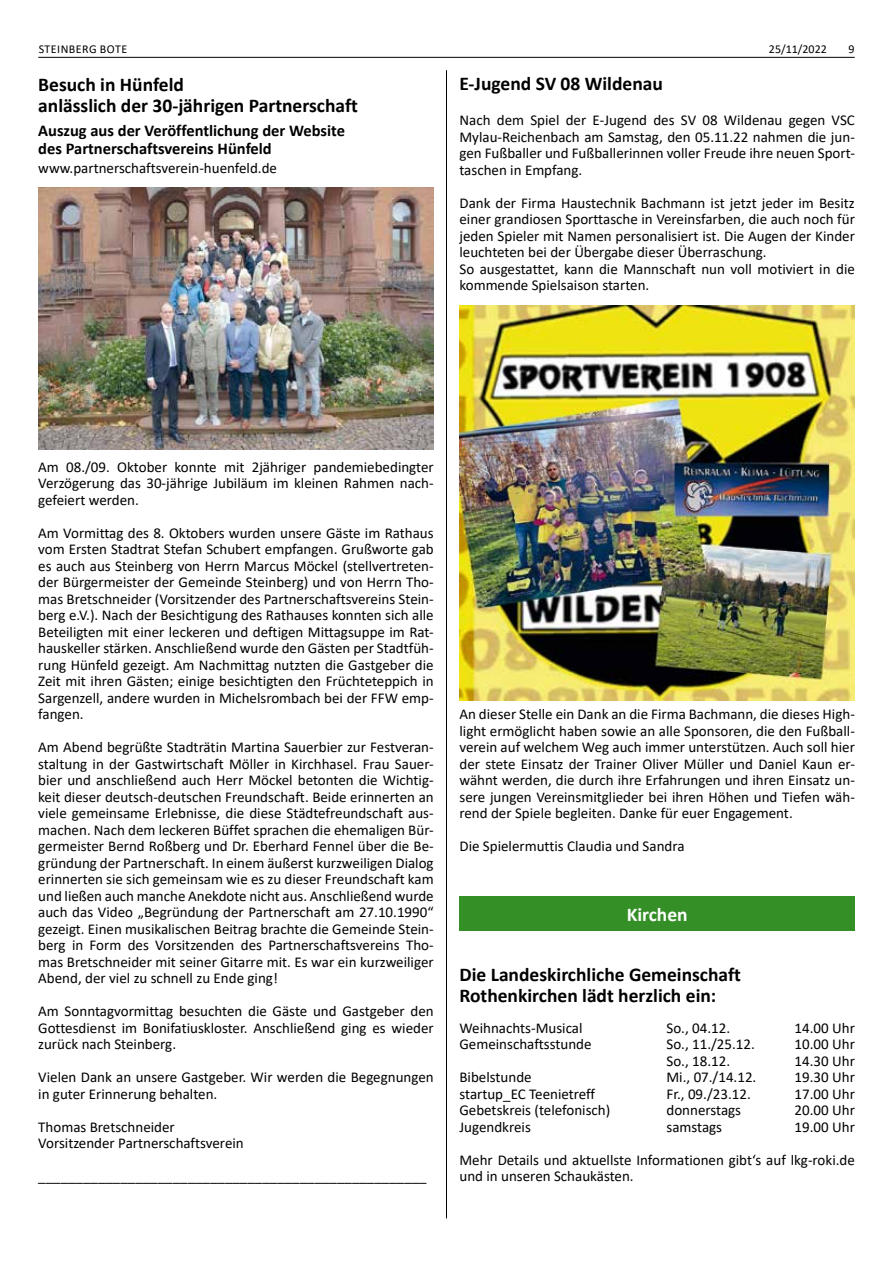
<style>
.page{position:relative;width:893px;height:1263px;background:#fff}
.page>*{position:absolute;margin:0;border:0;box-sizing:border-box;transform-origin:0 0}
.t1{font:700 19.5px/21px "Calibri";color:#000}
.t2{font:700 19.5px "Calibri";color:#fff}
.t3{font:700 16.5px/18px "Calibri";color:#000}
.t4{font:15px/16.5px "Calibri";color:#000;text-align:justify}
.t5{font:12px "Calibri";letter-spacing:.035em;color:#000}
</style>
<div class="page">
<hr style="left:38px;top:57px;width:817px;height:1px;background:#000">
<hr style="left:446px;top:70px;width:1px;height:1148px;background:#000">
<img style="left:38px;top:188px;width:396px;height:262px">
<img style="left:459px;top:305px;width:396px;height:395px">
<div style="left:459px;top:896px;width:396px;height:34px;background:#358f27"></div>
<p class="t5" style="left:39px;top:41px;width:90px">STEINBERG BOTE</p>
<p class="t5" style="left:769px;top:41px;width:59px">25/11/2022</p>
<p class="t5" style="left:848px;top:41px;width:8px">9</p>
<h1 class="t1" style="left:38px;top:74px;width:321px">Besuch in Hünfeld<br>anlässlich der 30-jährigen Partnerschaft</h1>
<p class="t3" style="left:38px;top:121px;width:308px">Auszug aus der Veröffentlichung der Website des Partnerschaftsvereins Hünfeld</p>
<p class="t4" style="left:38px;top:160px;width:240px">www.partnerschaftsverein-huenfeld.de</p>
<h1 class="t1" style="left:459px;top:73px;width:205px">E-Jugend SV 08 Wildenau</h1>
<p class="t4" style="left:459px;top:111px;width:397px">Nach dem Spiel der E-Jugend des SV 08 Wildenau gegen VSC Mylau-Reichenbach am Samstag, den 05.11.22 nahmen die jun&shy;gen Fußballer und Fußballerinnen voller Freude ihre neuen Sport&shy;taschen in Empfang.</p>
<p class="t4" style="left:459px;top:194px;width:397px;text-align:left">Dank der Firma Haustechnik Bachmann ist jetzt jeder im Besitz einer grandiosen Sporttasche in Vereinsfarben, die auch noch für jeden Spieler mit Namen personalisiert ist. Die Augen der Kinder leuchteten bei der Übergabe dieser Überraschung.<br>So ausgestattet, kann die Mannschaft nun voll motiviert in die kommende Spielsaison starten.</p>
<p class="t4" style="left:38px;top:458px;width:397px">Am 08./09. Oktober konnte mit 2jähriger pandemiebedingter Verzögerung das 30-jährige Jubiläum im kleinen Rahmen nach&shy;gefeiert werden.</p>
<p class="t4" style="left:38px;top:524px;width:397px">Am Vormittag des 8. Oktobers wurden unsere Gäste im Rathaus vom Ersten Stadtrat Stefan Schubert empfangen. Grußworte gab es auch aus Steinberg von Herrn Marcus Möckel (stellvertreten&shy;der Bürgermeister der Gemeinde Steinberg) und von Herrn Tho&shy;mas Bretschneider (Vorsitzender des Partnerschaftsvereins Stein&shy;berg e.V.). Nach der Besichtigung des Rathauses konnten sich alle Beteiligten mit einer leckeren und deftigen Mittagsuppe im Rat&shy;hauskeller stärken. Anschließend wurde den Gästen per Stadtfüh&shy;rung Hünfeld gezeigt. Am Nachmittag nutzten die Gastgeber die Zeit mit ihren Gästen; einige besichtigten den Früchteteppich in Sargenzell, andere wurden in Michelsrombach bei der FFW emp&shy;fangen.</p>
<p class="t4" style="left:38px;top:738px;width:397px">Am Abend begrüßte Stadträtin Martina Sauerbier zur Festveran&shy;staltung in der Gastwirtschaft Möller in Kirchhasel. Frau Sauer&shy;bier und anschließend auch Herr Möckel betonten die Wichtig&shy;keit dieser deutsch-deutschen Freundschaft. Beide erinnerten an viele gemeinsame Erlebnisse, die diese Städtefreundschaft aus&shy;machen. Nach dem leckeren Büffet sprachen die ehemaligen Bür&shy;germeister Bernd Roßberg und Dr. Eberhard Fennel über die Be&shy;gründung der Partnerschaft. In einem äußerst kurzweiligen Dialog erinnerten sie sich gemeinsam wie es zu dieser Freundschaft kam und ließen auch manche Anekdote nicht aus. Anschließend wurde auch das Video „Begründung der Partnerschaft am 27.10.1990“ gezeigt. Einen musikalischen Beitrag brachte die Gemeinde Stein&shy;berg in Form des Vorsitzenden des Partnerschaftsvereins Tho&shy;mas Bretschneider mit seiner Gitarre mit. Es war ein kurzweiliger Abend, der viel zu schnell zu Ende ging!</p>
<p class="t4" style="left:38px;top:1002px;width:397px">Am Sonntagvormittag besuchten die Gäste und Gastgeber den Gottesdienst im Bonifatiuskloster. Anschließend ging es wieder zurück nach Steinberg.</p>
<p class="t4" style="left:38px;top:1068px;width:397px">Vielen Dank an unsere Gastgeber. Wir werden die Begegnungen in guter Erinnerung behalten.</p>
<p class="t4" style="left:38px;top:1118px;width:207px">Thomas Bretschneider<br>Vorsitzender Partnerschaftsverein</p>
<p class="t4" style="left:38px;top:1167px;width:390px">____________________________________________________</p>
<p class="t4" style="left:459px;top:705px;width:397px">An dieser Stelle ein Dank an die Firma Bachmann, die dieses High&shy;light ermöglicht haben sowie an alle Sponsoren, die den Fußball&shy;verein auf welchem Weg auch immer unterstützen. Auch soll hier der stete Einsatz der Trainer Oliver Müller und Daniel Kaun er&shy;wähnt werden, die durch ihre Erfahrungen und ihren Einsatz un&shy;sere jungen Vereinsmitglieder bei ihren Höhen und Tiefen wäh&shy;rend der Spiele begleiten. Danke für euer Engagement.</p>
<p class="t4" style="left:459px;top:837px;width:227px">Die Spielermuttis Claudia und Sandra</p>
<h1 class="t2" style="left:627px;top:900px;width:63px">Kirchen</h1>
<h1 class="t1" style="left:459px;top:964px;width:283px">Die Landeskirchliche Gemeinschaft<br>Rothenkirchen lädt herzlich ein:</h1>
<p class="t4" style="left:459px;top:1019px;width:125px">Weihnachts-Musical</p>
<p class="t4" style="left:666px;top:1019px;width:65px">So., 04.12.</p>
<p class="t4" style="left:795px;top:1019px;width:62px">14.00 Uhr</p>
<p class="t4" style="left:459px;top:1035px;width:134px">Gemeinschaftsstunde</p>
<p class="t4" style="left:666px;top:1035px;width:90px">So., 11./25.12.</p>
<p class="t4" style="left:795px;top:1035px;width:62px">10.00 Uhr</p>
<p class="t4" style="left:666px;top:1052px;width:65px">So., 18.12.</p>
<p class="t4" style="left:795px;top:1052px;width:62px">14.30 Uhr</p>
<p class="t4" style="left:459px;top:1068px;width:74px">Bibelstunde</p>
<p class="t4" style="left:666px;top:1068px;width:91px">Mi., 07./14.12.</p>
<p class="t4" style="left:795px;top:1068px;width:62px">19.30 Uhr</p>
<p class="t4" style="left:459px;top:1085px;width:137px">startup_EC Teenietreff</p>
<p class="t4" style="left:666px;top:1085px;width:86px">Fr., 09./23.12.</p>
<p class="t4" style="left:795px;top:1085px;width:62px">17.00 Uhr</p>
<p class="t4" style="left:459px;top:1101px;width:152px">Gebetskreis (telefonisch)</p>
<p class="t4" style="left:666px;top:1101px;width:76px">donnerstags</p>
<p class="t4" style="left:795px;top:1101px;width:62px">20.00 Uhr</p>
<p class="t4" style="left:459px;top:1118px;width:73px">Jugendkreis</p>
<p class="t4" style="left:666px;top:1118px;width:57px">samstags</p>
<p class="t4" style="left:795px;top:1118px;width:62px">19.00 Uhr</p>
<p class="t4" style="left:459px;top:1151px;width:397px">Mehr Details und aktuellste Informationen gibt‘s auf lkg-roki.de und in unseren Schaukästen.</p>
</div>
